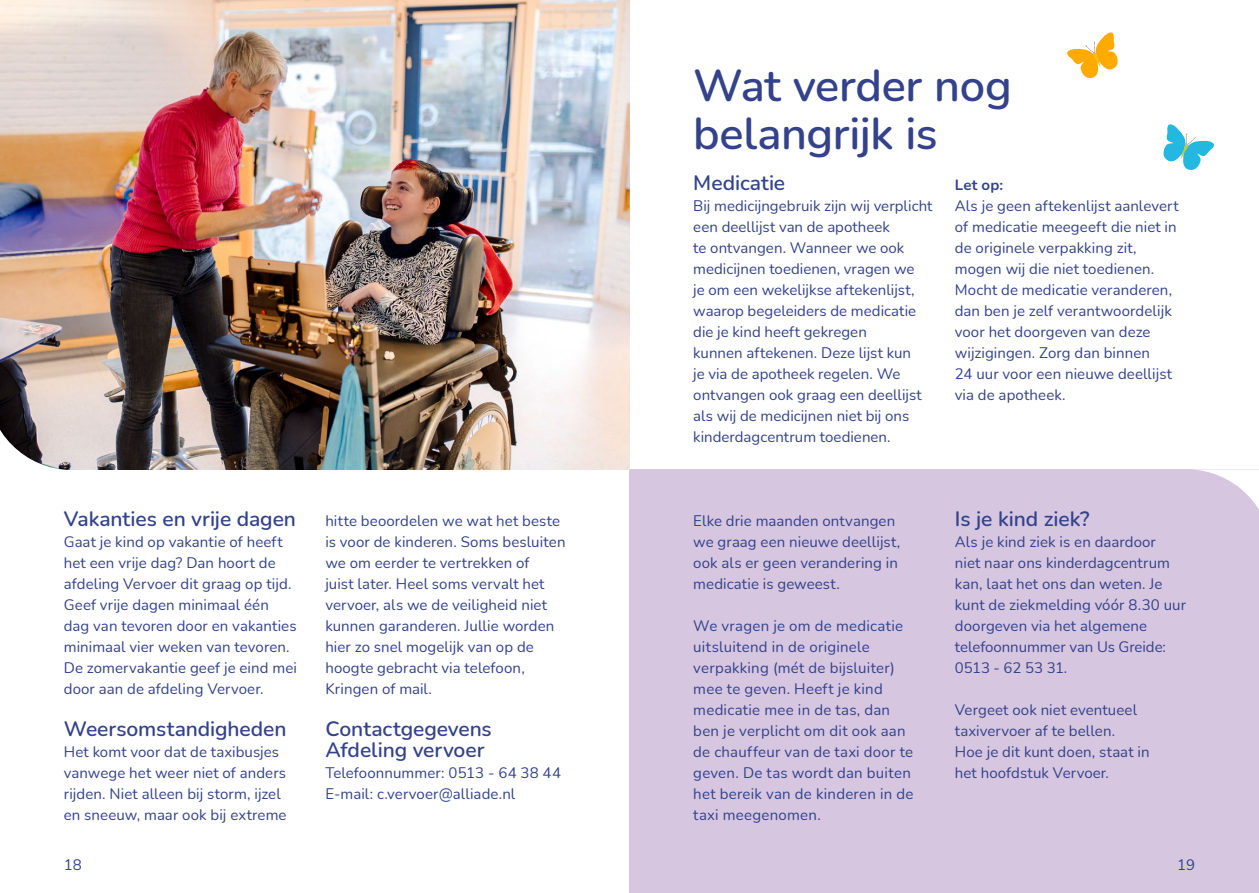
<style>
.page{position:relative;width:1259px;height:893px;background:#fff}
.page>*{position:absolute;margin:0;border:0;box-sizing:border-box;transform-origin:0 0}
.t1{font:600 45px/48px "Nunito";letter-spacing:-.01em;color:#33428a}
.t2{font:600 21px/21px "Nunito";letter-spacing:-.005em;color:#33428a}
.t3{font:15px/21px "Nunito";letter-spacing:.005em;color:#33428a}
.t4{font:700 15px "Nunito";color:#33428a}
</style>
<div class="page">
<div style="left:629px;top:470px;width:630px;height:423px;background:#d6c6e0"></div>
<img style="left:0;top:0;width:629px;height:470px">
<svg style="left:0;top:385px;width:72px;height:85px;background:#9f9797"></svg>
<svg style="left:1186px;top:469px;width:73px;height:40px"></svg>
<svg style="left:1067px;top:32px;width:51px;height:46px"></svg>
<svg style="left:1163px;top:124px;width:51px;height:46px"></svg>
<h2 class="t2" style="left:64px;top:507px;width:234px">Vakanties en vrije dagen</h2>
<p class="t3" style="left:64px;top:531px;width:235px">Gaat je kind op vakantie of heeft het een vrije dag? Dan hoort de afdeling Vervoer dit graag op tijd.<br>Geef vrije dagen minimaal één dag van tevoren door en vakanties minimaal vier weken van tevoren.<br>De zomervakantie geef je eind mei door aan de afdeling Vervoer.</p>
<h2 class="t2" style="left:64px;top:717px;width:224px">Weersomstandigheden</h2>
<p class="t3" style="left:64px;top:741px;width:224px">Het komt voor dat de taxibusjes vanwege het weer niet of anders rijden. Niet alleen bij storm, ijzel en sneeuw, maar ook bij extreme</p>
<p class="t3" style="left:325px;top:510px;width:242px">hitte beoordelen we wat het beste is voor de kinderen. Soms besluiten we om eerder te vertrekken of<br>juist later. Heel soms vervalt het vervoer, als we de veiligheid niet kunnen garanderen. Jullie worden hier zo snel mogelijk van op de hoogte gebracht via telefoon,<br>Kringen of mail.</p>
<h2 class="t2" style="left:325px;top:717px;width:168px">Contactgegevens<br>Afdeling vervoer</h2>
<p class="t3" style="left:325px;top:762px;width:237px">Telefoonnummer: 0513 - 64 38 44<br>E-mail: c.vervoer@alliade.nl</p>
<h1 class="t1" style="left:693px;top:59px;width:320px">Wat verder nog belangrijk is</h1>
<h2 class="t2" style="left:693px;top:171px;width:93px">Medicatie</h2>
<p class="t3" style="left:693px;top:195px;width:241px">Bij medicijngebruik zijn wij verplicht een deellijst van de apotheek<br>te ontvangen. Wanneer we ook medicijnen toedienen, vragen we<br>je om een wekelijkse aftekenlijst, waarop begeleiders de medicatie die je kind heeft gekregen<br>kunnen aftekenen. Deze lijst kun<br>je via de apotheek regelen. We ontvangen ook graag een deellijst als wij de medicijnen niet bij ons kinderdagcentrum toedienen.</p>
<p class="t4" style="left:955px;top:174px;width:50px">Let op:</p>
<p class="t3" style="left:955px;top:195px;width:225px">Als je geen aftekenlijst aanlevert of medicatie meegeeft die niet in de originele verpakking zit, mogen wij die niet toedienen.<br>Mocht de medicatie veranderen, dan ben je zelf verantwoordelijk voor het doorgeven van deze wijzigingen. Zorg dan binnen<br>24 uur voor een nieuwe deellijst via de apotheek.</p>
<p class="t3" style="left:693px;top:510px;width:209px">Elke drie maanden ontvangen we graag een nieuwe deellijst, ook als er geen verandering in medicatie is geweest.</p>
<p class="t3" style="left:693px;top:615px;width:222px">We vragen je om de medicatie uitsluitend in de originele verpakking (mét de bijsluiter) mee te geven. Heeft je kind medicatie mee in de tas, dan ben je verplicht om dit ook aan de chauffeur van de taxi door te geven. De tas wordt dan buiten het bereik van de kinderen in de taxi meegenomen.</p>
<h2 class="t2" style="left:955px;top:507px;width:136px">Is je kind ziek?</h2>
<p class="t3" style="left:955px;top:531px;width:233px">Als je kind ziek is en daardoor<br>niet naar ons kinderdagcentrum kan, laat het ons dan weten. Je kunt de ziekmelding vóór 8.30 uur doorgeven via het algemene telefoonnummer van Us Greide:<br>0513 - 62 53 31.</p>
<p class="t3" style="left:955px;top:699px;width:196px">Vergeet ook niet eventueel taxivervoer af te bellen.<br>Hoe je dit kunt doen, staat in het hoofdstuk Vervoer.</p>
<p class="t3" style="left:64px;top:854px;width:19px">18</p>
<p class="t3" style="left:1177px;top:854px;width:19px">19</p>
</div>
